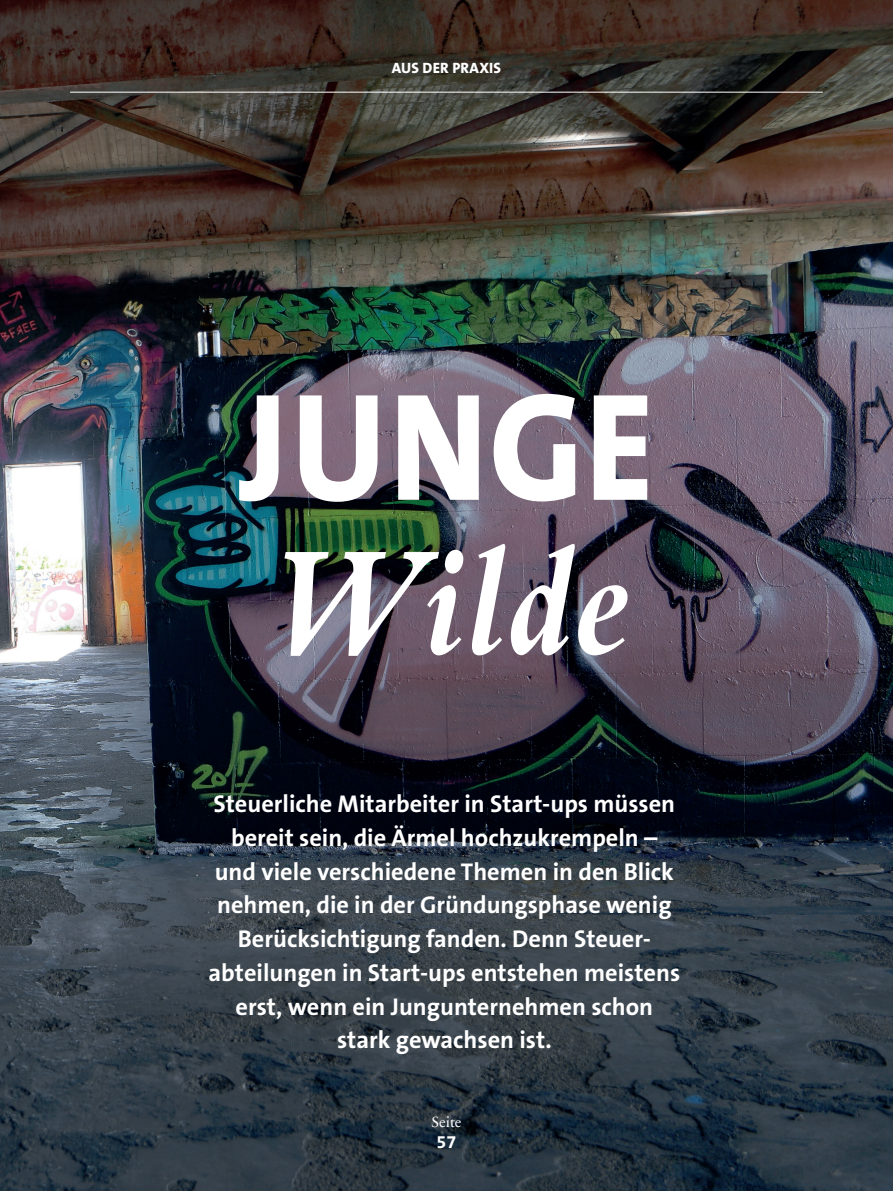
<style>
.page{position:relative;width:893px;height:1191px;background:#fff}
.page>*{position:absolute;margin:0;border:0;box-sizing:border-box;transform-origin:0 0}
.t1{font:italic 700 163.2px "Bembo MT Pro";color:#fff;scale:.91 1}
.t2{font:800 154.5px "The Sans B W8";letter-spacing:.02em;color:#fff;scale:.91 1}
.t3{font:700 24.3px/33.8px "The Sans B W7";color:#fff;text-align:center}
.t4{font:700 18px "The Sans B W7";color:#fff}
.t5{font:800 15px "The Sans B W8";letter-spacing:.015em;color:#fff}
.t6{font:15px "Sabon Next LT Pro";color:#fff}
</style>
<div class="page">
<img style="left:0;top:0;width:893px;height:1191px">
<hr style="left:70px;top:92px;width:753px;height:1px;background:#fff">
<p class="t5" style="left:392px;top:58px;width:111px">AUS DER PRAXIS</p>
<h2 class="t2" style="left:239px;top:348px;width:457px">JUNGE</h2>
<h1 class="t1" style="left:265px;top:513px;width:401px">Wilde</h1>
<p class="t3" style="left:208px;top:787px;width:473px">Steuerliche Mitarbeiter in Start-ups müssen bereit sein, die Ärmel hochzukrempeln – und viele verschiedene Themen in den Blick nehmen, die in der Gründungsphase wenig Berücksichtigung fanden. Denn Steuer&shy;abteilungen in Start-ups entstehen meistens erst, wenn ein Jungunternehmen schon stark gewachsen ist.</p>
<p class="t6" style="left:431px;top:1110px;width:32px">Seite</p>
<p class="t4" style="left:437px;top:1130px;width:21px">57</p>
</div>
